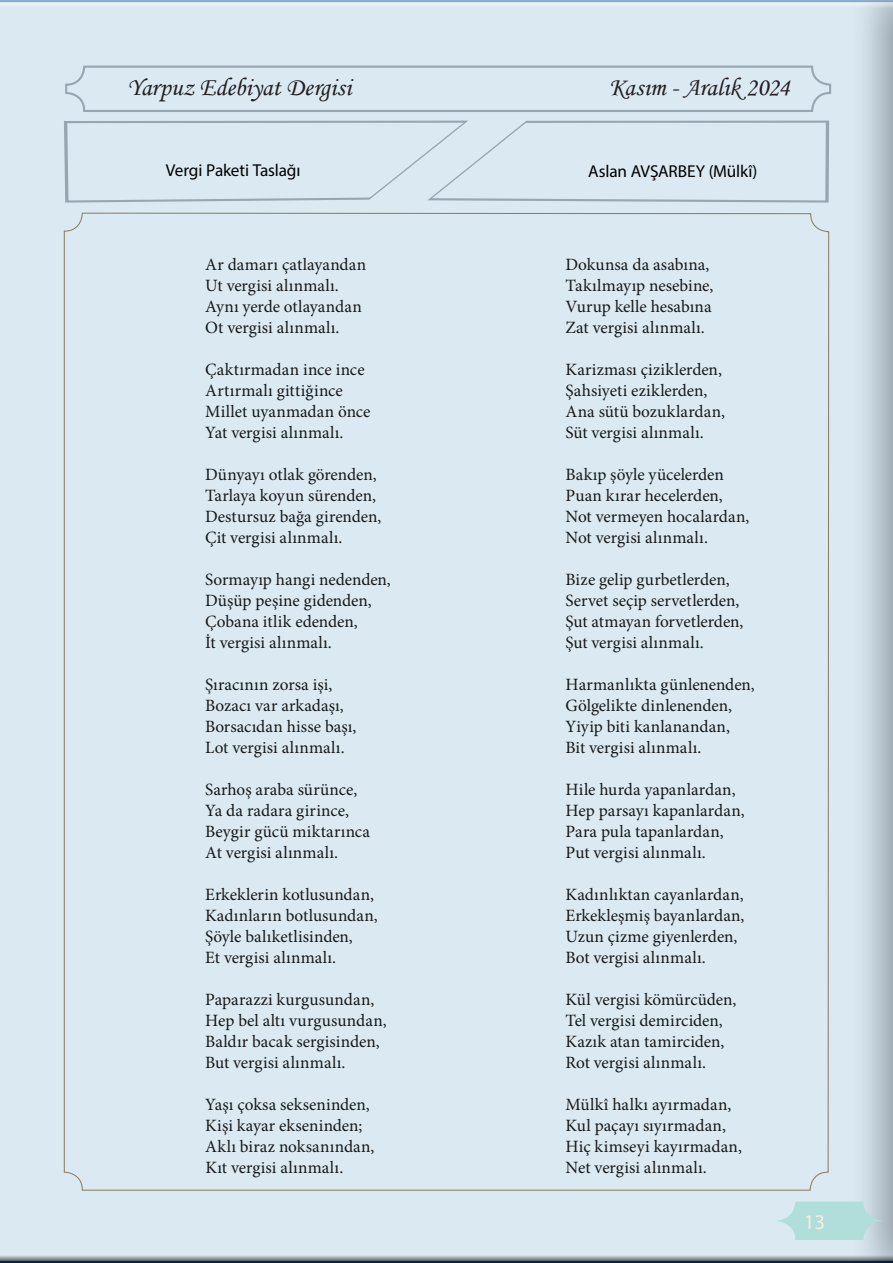
<style>
.page{position:relative;width:893px;height:1263px;background:#fff}
.page>*{position:absolute;margin:0;border:0;box-sizing:border-box;transform-origin:0 0}
.t1{font:25.5px "Monotype Corsiva";color:#231f20}
.t2{font:21px "Myriad Pro";color:#fbeada}
.t3{font:17.25px/21px "Minion Pro";letter-spacing:.005em;color:#000}
.Paragraf_Stili_2{font:17.25px "Myriad Pro";letter-spacing:-.01em;color:#000}
</style>
<div class="page">
<div style="left:0;top:0;width:893px;height:1263px;background:#231f20;opacity:.75"></div>
<svg style="left:774px;top:1202px;width:111px;height:38px;background:#b8dddd"></svg>
<svg style="left:0;top:39px;width:893px;height:165px;background:#d6e5ee"></svg>
<div style="left:65px;top:66px;width:766px;height:46px;border:2px solid #97a6b0;border-radius:18px"></div>
<div style="left:63px;top:209px;width:767px;height:982px;background:#dae9f2"></div>
<h1 class="t1" style="left:127px;top:71px;width:225px">Yarpuz Edebiyat Dergisi</h1>
<h1 class="t1" style="left:609px;top:71px;width:182px">Kasım - Aralık 2024</h1>
<p class="Paragraf_Stili_2" style="left:166px;top:160px;width:136px">Vergi Paketi Taslağı</p>
<p class="Paragraf_Stili_2" style="left:588px;top:160px;width:171px">Aslan AVŞARBEY (Mülkî)</p>
<p class="t3" style="left:205px;top:254px;width:163px">Ar damarı çatlayandan<br>Ut vergisi alınmalı.<br>Aynı yerde otlayandan<br>Ot vergisi alınmalı.</p>
<p class="t3" style="left:205px;top:359px;width:167px">Çaktırmadan ince ince<br>Artırmalı gittiğince<br>Millet uyanmadan önce<br>Yat vergisi alınmalı.</p>
<p class="t3" style="left:205px;top:464px;width:178px">Dünyayı otlak görenden,<br>Tarlaya koyun sürenden,<br>Destursuz bağa girenden,<br>Çit vergisi alınmalı.</p>
<p class="t3" style="left:205px;top:569px;width:187px">Sormayıp hangi nedenden,<br>Düşüp peşine gidenden,<br>Çobana itlik edenden,<br>İt vergisi alınmalı.</p>
<p class="t3" style="left:205px;top:674px;width:153px">Şıracının zorsa işi,<br>Bozacı var arkadaşı,<br>Borsacıdan hisse başı,<br>Lot vergisi alınmalı.</p>
<p class="t3" style="left:205px;top:779px;width:166px">Sarhoş araba sürünce,<br>Ya da radara girince,<br>Beygir gücü miktarınca<br>At vergisi alınmalı.</p>
<p class="t3" style="left:205px;top:884px;width:174px">Erkeklerin kotlusundan,<br>Kadınların botlusundan,<br>Şöyle balıketlisinden,<br>Et vergisi alınmalı.</p>
<p class="t3" style="left:205px;top:989px;width:183px">Paparazzi kurgusundan,<br>Hep bel altı vurgusundan,<br>Baldır bacak sergisinden,<br>But vergisi alınmalı.</p>
<p class="t3" style="left:205px;top:1094px;width:171px">Yaşı çoksa sekseninden,<br>Kişi kayar ekseninden;<br>Aklı biraz noksanından,<br>Kıt vergisi alınmalı.</p>
<p class="t3" style="left:566px;top:254px;width:150px">Dokunsa da asabına,<br>Takılmayıp nesebine,<br>Vurup kelle hesabına<br>Zat vergisi alınmalı.</p>
<p class="t3" style="left:566px;top:359px;width:161px">Karizması çiziklerden,<br>Şahsiyeti eziklerden,<br>Ana sütü bozuklardan,<br>Süt vergisi alınmalı.</p>
<p class="t3" style="left:566px;top:464px;width:185px">Bakıp şöyle yücelerden<br>Puan kırar hecelerden,<br>Not vermeyen hocalardan,<br>Not vergisi alınmalı.</p>
<p class="t3" style="left:566px;top:569px;width:179px">Bize gelip gurbetlerden,<br>Servet seçip servetlerden,<br>Şut atmayan forvetlerden,<br>Şut vergisi alınmalı.</p>
<p class="t3" style="left:566px;top:674px;width:191px">Harmanlıkta günlenenden,<br>Gölgelikte dinlenenden,<br>Yiyip biti kanlanandan,<br>Bit vergisi alınmalı.</p>
<p class="t3" style="left:566px;top:779px;width:181px">Hile hurda yapanlardan,<br>Hep parsayı kapanlardan,<br>Para pula tapanlardan,<br>Put vergisi alınmalı.</p>
<p class="t3" style="left:566px;top:884px;width:181px">Kadınlıktan cayanlardan,<br>Erkekleşmiş bayanlardan,<br>Uzun çizme giyenlerden,<br>Bot vergisi alınmalı.</p>
<p class="t3" style="left:566px;top:989px;width:172px">Kül vergisi kömürcüden,<br>Tel vergisi demirciden,<br>Kazık atan tamirciden,<br>Rot vergisi alınmalı.</p>
<p class="t3" style="left:566px;top:1094px;width:178px">Mülkî halkı ayırmadan,<br>Kul paçayı sıyırmadan,<br>Hiç kimseyi kayırmadan,<br>Net vergisi alınmalı.</p>
<p class="t2" style="left:804px;top:1209px;width:23px">13</p>
</div>
